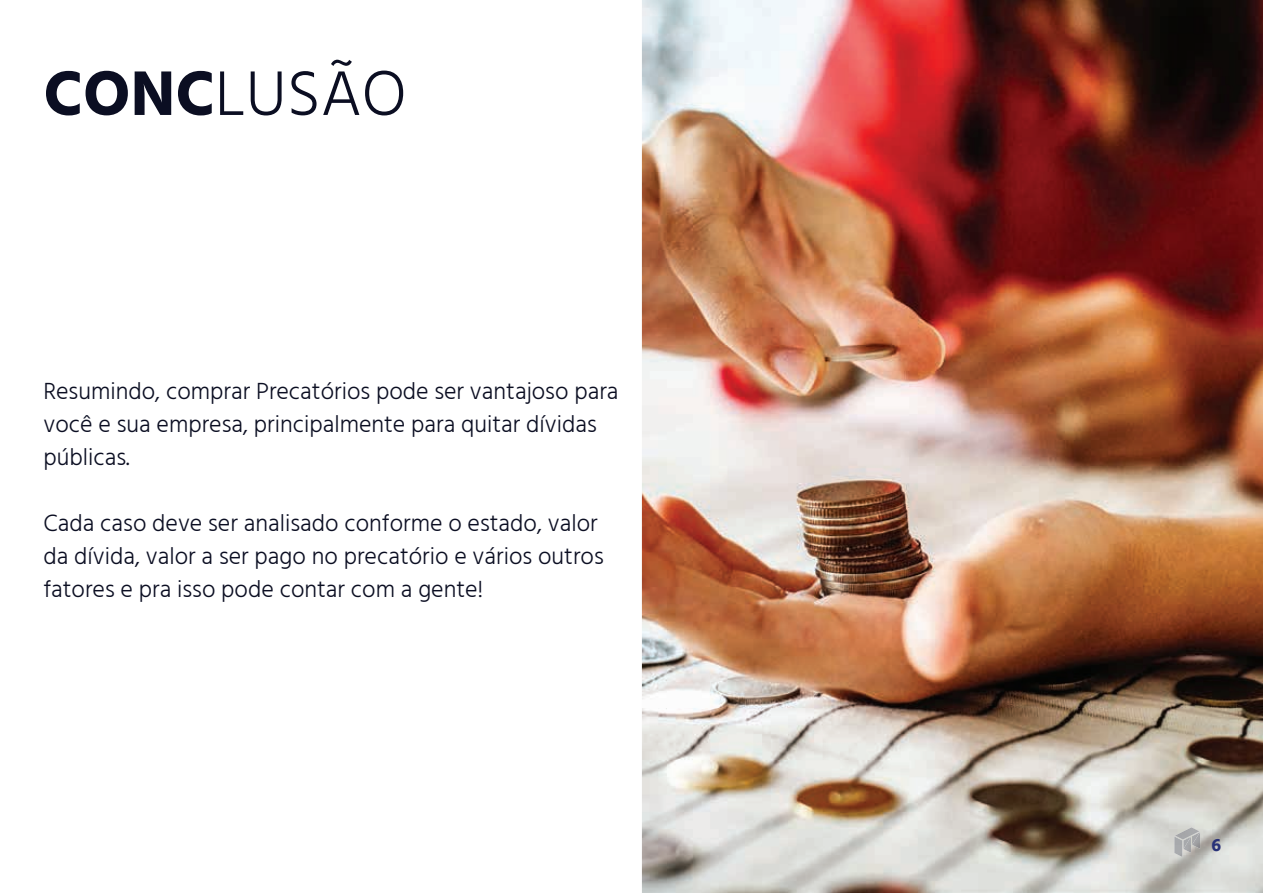
<style>
.page{position:relative;width:1263px;height:893px;background:#fff}
.page>*{position:absolute;margin:0;border:0;box-sizing:border-box;transform-origin:0 0}
.t1{font:300 64.5px "Hind Vadodara";color:#0b0e22}
.t2{font:300 24px/33px "Hind Vadodara";color:#0b0e22}
.t3{font:700 18px "Hind Vadodara";color:#293278}
.s1{font-weight:700}
</style>
<div class="page">
<img style="left:642px;top:0;width:621px;height:893px">
<img style="left:1174px;top:836px;width:8px;height:21px">
<img style="left:1175px;top:827px;width:24px;height:13px">
<img style="left:1183px;top:849px;width:8px;height:4px">
<svg style="left:1183px;top:832px;width:9px;height:17px"></svg>
<img style="left:1192px;top:832px;width:8px;height:17px">
<h1 class="t1" style="left:43px;top:50px;width:364px"><span class="s1">CONC</span>LUSÃO</h1>
<p class="t2" style="left:43px;top:374px;width:577px">Resumindo, comprar Precatórios pode ser vantajoso para você e sua empresa, principalmente para quitar dívidas públicas.</p>
<p class="t2" style="left:43px;top:506px;width:562px">Cada caso deve ser analisado conforme o estado, valor da dívida, valor a ser pago no precatório e vários outros fatores e pra isso pode contar com a gente!</p>
<p class="t3" style="left:1211px;top:830px;width:11px">6</p>
</div>
